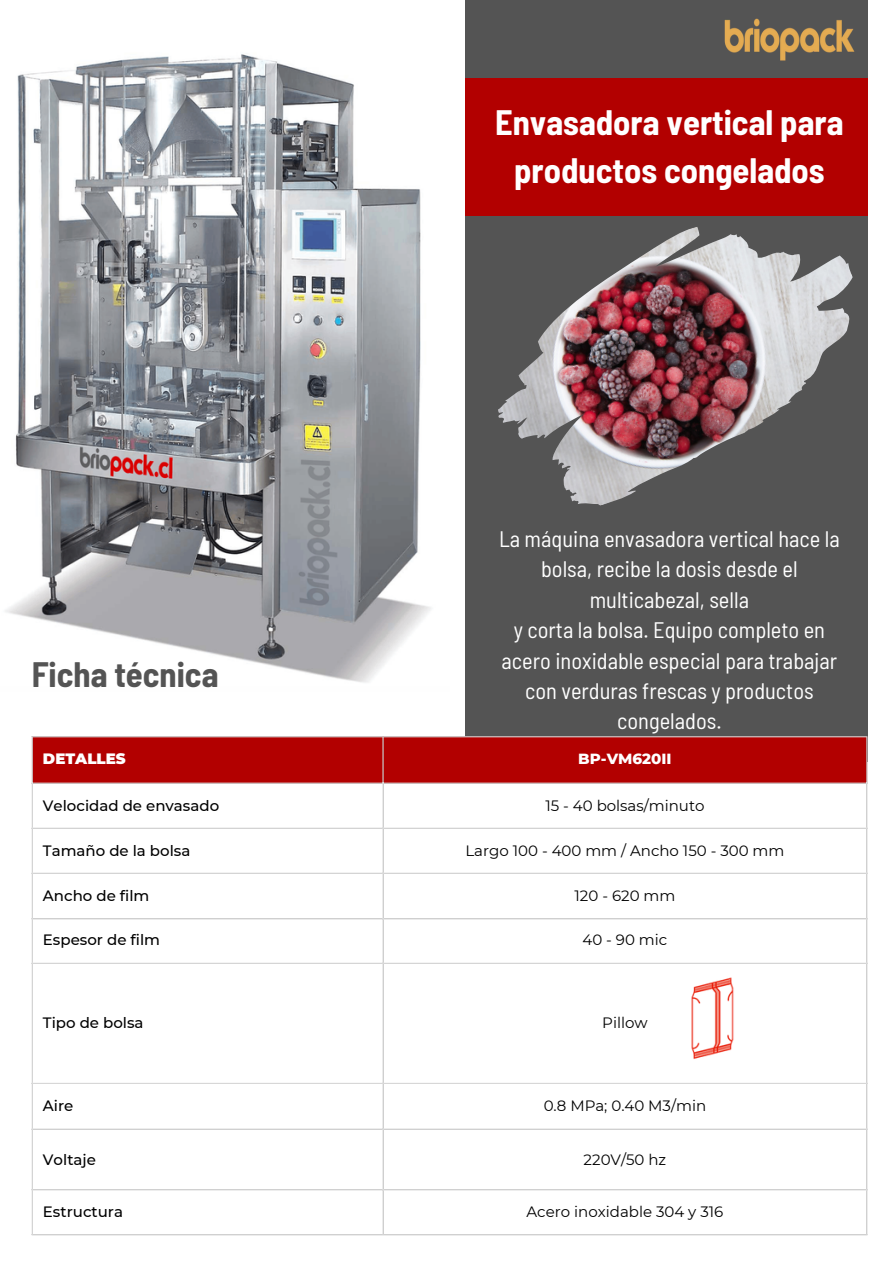
<style>
.page{position:relative;width:893px;height:1264px;background:#fff}
.page>*{position:absolute;margin:0;border:0;box-sizing:border-box;transform-origin:0 0}
.t1{font:700 semi-condensed 34.5px/47.2px "Barlow";color:#fff;text-align:center}
.t2{font:700 semi-condensed 34.5px "Barlow";color:#545454}
.t3{font:semi-condensed 22.35px/30.3px "Barlow";color:#fff;text-align:center}
.t4{font:15px "Montserrat";color:#000}
.t5{font:500 15px "Montserrat";color:#000}
.t6{font:800 15px "Montserrat";color:#fff}
.t7{font:900 15px "Montserrat";color:#fff}
</style>
<div class="page">
<div style="left:465px;top:0;width:402px;height:761px;background:#545454"></div>
<div style="left:33px;top:737px;width:833px;height:45px;background:#b20000"></div>
<hr style="left:32px;top:737px;width:1px;height:497px;background:#d9d9d9">
<hr style="left:382px;top:737px;width:1px;height:497px;background:#d9d9d9">
<hr style="left:866px;top:737px;width:1px;height:497px;background:#d9d9d9">
<hr style="left:32px;top:736px;width:835px;height:1px;background:#d9d9d9">
<hr style="left:32px;top:782px;width:835px;height:1px;background:#d9d9d9">
<hr style="left:32px;top:827px;width:835px;height:1px;background:#d9d9d9">
<hr style="left:32px;top:872px;width:835px;height:1px;background:#d9d9d9">
<hr style="left:32px;top:918px;width:835px;height:1px;background:#d9d9d9">
<hr style="left:32px;top:962px;width:835px;height:1px;background:#d9d9d9">
<hr style="left:32px;top:1082px;width:835px;height:1px;background:#d9d9d9">
<hr style="left:32px;top:1128px;width:835px;height:1px;background:#d9d9d9">
<hr style="left:32px;top:1189px;width:835px;height:1px;background:#d9d9d9">
<hr style="left:32px;top:1234px;width:835px;height:1px;background:#d9d9d9">
<img style="left:724px;top:18px;width:131px;height:43px">
<div style="left:465px;top:78px;width:402px;height:137px;background:#b20000"></div>
<img style="left:498px;top:227px;width:354px;height:279px">
<img style="left:654px;top:962px;width:115px;height:97px">
<img style="left:5px;top:54px;width:426px;height:629px">
<p class="t2" style="left:32px;top:652px;width:188px">Ficha técnica</p>
<p class="t1" style="left:495px;top:98px;width:350px">Envasadora vertical para productos congelados</p>
<p class="t3" style="left:499px;top:523px;width:342px">La máquina envasadora vertical hace la</p>
<p class="t3" style="left:541px;top:553px;width:258px">bolsa, recibe la dosis desde el multicabezal, sella</p>
<p class="t3" style="left:501px;top:614px;width:337px">y corta la bolsa. Equipo completo en acero inoxidable especial para trabajar con verduras frescas y productos congelados.</p>
<p class="t7" style="left:43px;top:749px;width:84px">DETALLES</p>
<h1 class="t6" style="left:578px;top:749px;width:95px">BP-VM620II</h1>
<p class="t5" style="left:43px;top:796px;width:178px">Velocidad de envasado</p>
<p class="t4" style="left:545px;top:796px;width:161px">15 - 40 bolsas/minuto</p>
<p class="t5" style="left:43px;top:841px;width:149px">Tamaño de la bolsa</p>
<p class="t4" style="left:465px;top:841px;width:320px">Largo 100 - 400 mm / Ancho 150 - 300 mm</p>
<h1 class="t5" style="left:43px;top:886px;width:108px">Ancho de film</h1>
<p class="t4" style="left:574px;top:886px;width:102px">120 - 620 mm</p>
<p class="t5" style="left:43px;top:930px;width:119px">Espesor de film</p>
<p class="t4" style="left:582px;top:930px;width:86px">40 - 90 mic</p>
<p class="t5" style="left:43px;top:1013px;width:102px">Tipo de bolsa</p>
<p class="t4" style="left:602px;top:1013px;width:47px">Pillow</p>
<p class="t5" style="left:43px;top:1096px;width:32px">Aire</p>
<p class="t4" style="left:543px;top:1096px;width:164px">0.8 MPa; 0.40 M3/min</p>
<p class="t5" style="left:43px;top:1149px;width:54px">Voltaje</p>
<p class="t4" style="left:583px;top:1149px;width:84px">220V/50 hz</p>
<p class="t5" style="left:43px;top:1202px;width:82px">Estructura</p>
<p class="t4" style="left:526px;top:1202px;width:198px">Acero inoxidable 304 y 316</p>
</div>
